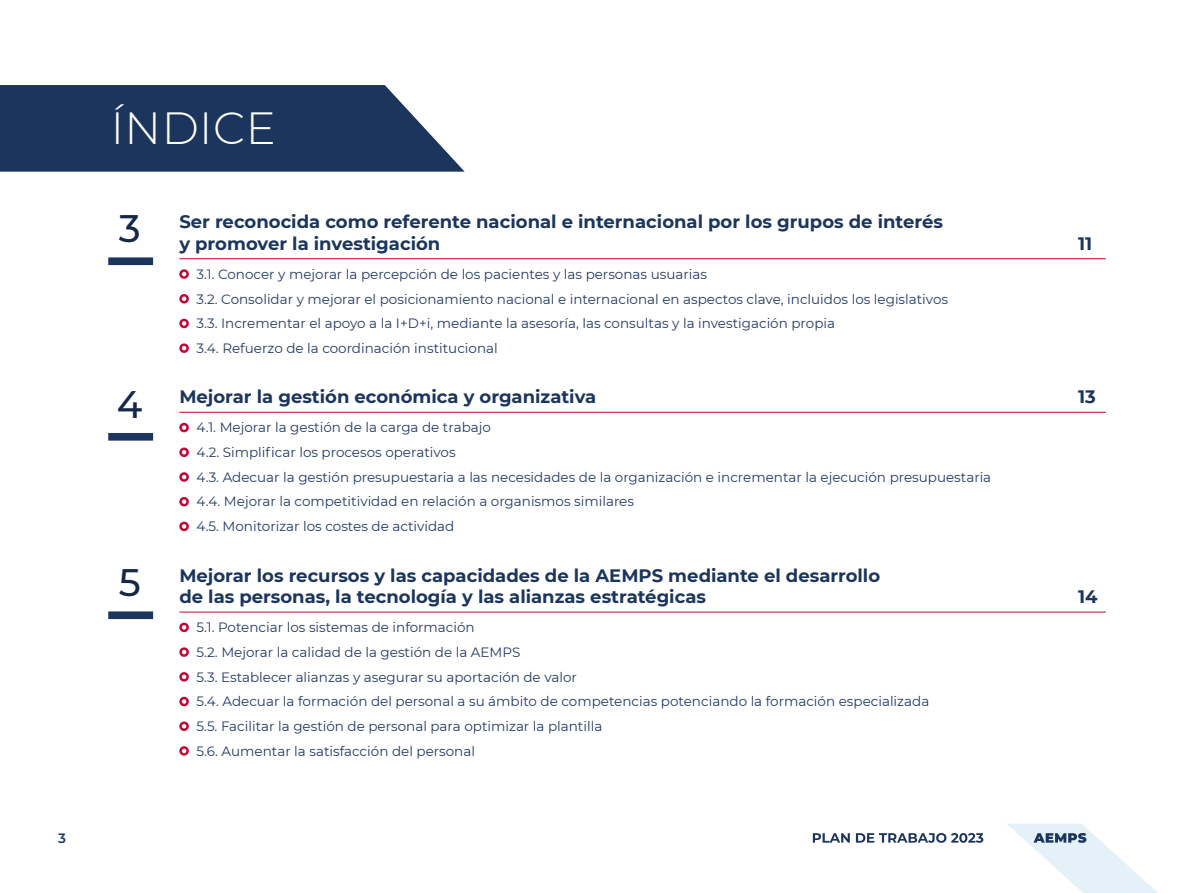
<style>
.page{position:relative;width:1191px;height:893px;background:#fff}
.page>*{position:absolute;margin:0;border:0;box-sizing:border-box;transform-origin:0 0}
.t1{font:300 45px "Montserrat";letter-spacing:.01em;color:#fff}
.t2{font:500 38.25px "Montserrat";color:#152848}
.t3{font:700 18px/21.6px "Montserrat";color:#1b355d}
.t4{font:13.5px/24.8px "Montserrat";color:#243a64}
.t5{font:600 13.5px "Montserrat";color:#1b355d}
</style>
<div class="page">
<svg style="left:0;top:85px;width:464px;height:87px;background:#2f466b"></svg>
<div style="left:108px;top:257px;width:45px;height:8px;background:#1b355d"></div>
<div style="left:108px;top:433px;width:45px;height:8px;background:#1b355d"></div>
<div style="left:108px;top:611px;width:45px;height:8px;background:#1b355d"></div>
<hr style="left:179px;top:258px;width:927px;height:1px;background:#c20734">
<hr style="left:179px;top:412px;width:927px;height:1px;background:#c20734">
<hr style="left:179px;top:612px;width:927px;height:1px;background:#c20734">
<div style="left:179px;top:269px;width:10px;height:10px;border:2px solid #c20734;border-radius:50%"></div>
<div style="left:179px;top:294px;width:10px;height:9px;border:2px solid #c20734;border-radius:50%"></div>
<div style="left:179px;top:319px;width:10px;height:9px;border:2px solid #c20734;border-radius:50%"></div>
<div style="left:179px;top:343px;width:10px;height:10px;border:2px solid #c20734;border-radius:50%"></div>
<div style="left:179px;top:423px;width:10px;height:9px;border:2px solid #c20734;border-radius:50%"></div>
<div style="left:179px;top:448px;width:10px;height:9px;border:2px solid #c20734;border-radius:50%"></div>
<div style="left:179px;top:472px;width:10px;height:10px;border:2px solid #c20734;border-radius:50%"></div>
<div style="left:179px;top:497px;width:10px;height:9px;border:2px solid #c20734;border-radius:50%"></div>
<div style="left:179px;top:522px;width:10px;height:9px;border:2px solid #c20734;border-radius:50%"></div>
<div style="left:179px;top:623px;width:10px;height:9px;border:2px solid #c20734;border-radius:50%"></div>
<div style="left:179px;top:647px;width:10px;height:10px;border:2px solid #c20734;border-radius:50%"></div>
<div style="left:179px;top:672px;width:10px;height:10px;border:2px solid #c20734;border-radius:50%"></div>
<div style="left:179px;top:697px;width:10px;height:9px;border:2px solid #c20734;border-radius:50%"></div>
<div style="left:179px;top:721px;width:10px;height:10px;border:2px solid #c20734;border-radius:50%"></div>
<div style="left:179px;top:746px;width:10px;height:10px;border:2px solid #c20734;border-radius:50%"></div>
<svg style="left:813px;top:824px;width:345px;height:69px"></svg>
<p class="t5" style="left:58px;top:829px;width:9px">3</p>
<h1 class="t1" style="left:111px;top:98px;width:166px">ÍNDICE</h1>
<h2 class="t2" style="left:119px;top:202px;width:23px">3</h2>
<h3 class="t3" style="left:179px;top:210px;width:765px">Ser reconocida como referente nacional e internacional por los grupos de interés y promover la investigación</h3>
<h3 class="t3" style="left:1078px;top:232px;width:16px">11</h3>
<h2 class="t2" style="left:117px;top:378px;width:27px">4</h2>
<h2 class="t2" style="left:119px;top:556px;width:23px">5</h2>
<p class="t4" style="left:196px;top:261px;width:753px">3.1. Conocer y mejorar la percepción de los pacientes y las personas usuarias<br>3.2. Consolidar y mejorar el posicionamiento nacional e internacional en aspectos clave, incluidos los legislativos 3.3. Incrementar el apoyo a la I+D+i, mediante la asesoría, las consultas y la investigación propia<br>3.4. Refuerzo de la coordinación institucional</p>
<h3 class="t3" style="left:179px;top:385px;width:418px">Mejorar la gestión económica y organizativa</h3>
<h3 class="t3" style="left:1078px;top:385px;width:19px">13</h3>
<p class="t4" style="left:196px;top:415px;width:796px">4.1. Mejorar la gestión de la carga de trabajo<br>4.2. Simplificar los procesos operativos<br>4.3. Adecuar la gestión presupuestaria a las necesidades de la organización e incrementar la ejecución presupuestaria 4.4. Mejorar la competitividad en relación a organismos similares<br>4.5. Monitorizar los costes de actividad</p>
<h3 class="t3" style="left:179px;top:563px;width:702px">Mejorar los recursos y las capacidades de la AEMPS mediante el desarrollo de las personas, la tecnología y las alianzas estratégicas</h3>
<h3 class="t3" style="left:1078px;top:585px;width:21px">14</h3>
<p class="t4" style="left:196px;top:614px;width:734px">5.1. Potenciar los sistemas de información<br>5.2. Mejorar la calidad de la gestión de la AEMPS<br>5.3. Establecer alianzas y asegurar su aportación de valor<br>5.4. Adecuar la formación del personal a su ámbito de competencias potenciando la formación especializada 5.5. Facilitar la gestión de personal para optimizar la plantilla<br>5.6. Aumentar la satisfacción del personal</p>
</div>
